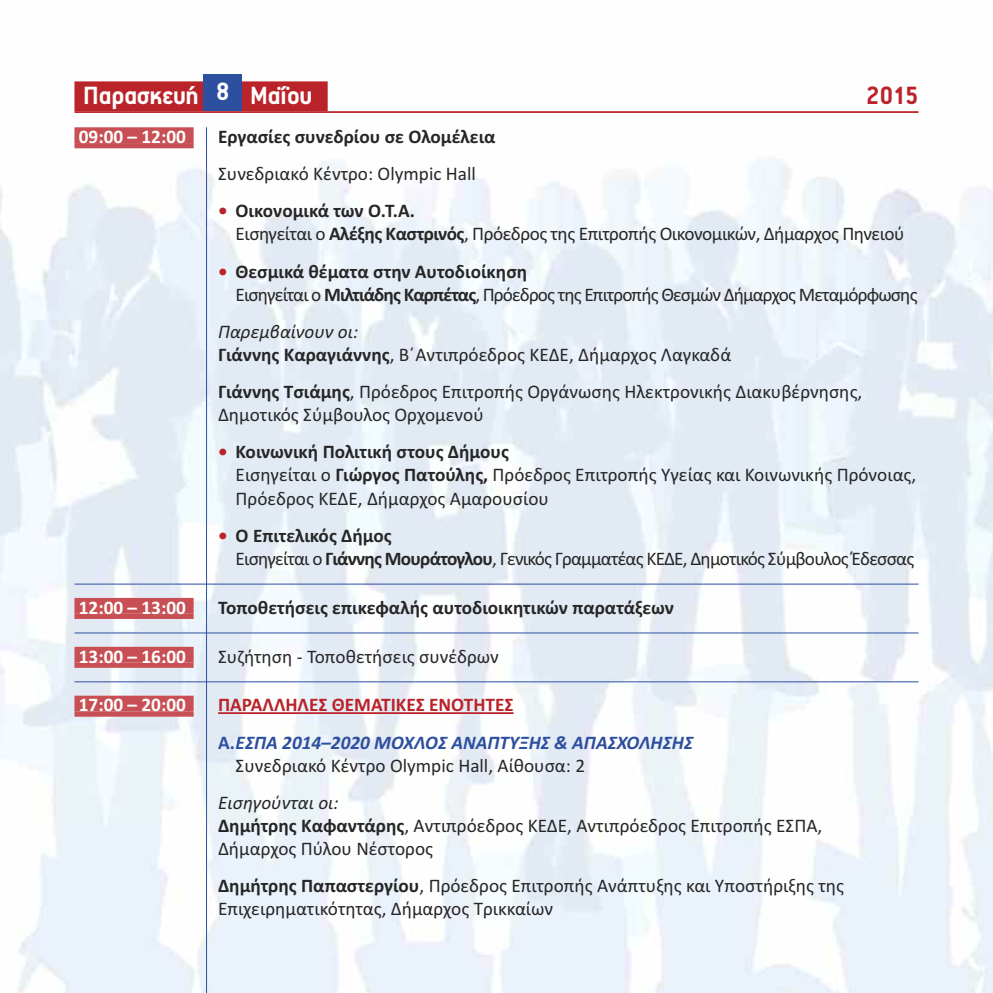
<style>
.page{position:relative;width:993px;height:993px;background:#fff}
.page>*{position:absolute;margin:0;border:0;box-sizing:border-box;transform-origin:0 0}
.t1{font:700 28px "PF Premier Text";color:#fff}
.t2{font:700 28px "PF Premier Text";color:#ba2329}
.t3{font:19.25px/23.1px "Calibri";color:#272627}
.t4{font:19.25px/23.1px "Calibri";letter-spacing:-.045em;color:#272627}
.t5{font:19.25px/23.1px "Calibri";letter-spacing:-.025em;color:#272627}
.t6{font:19.25px/23.1px "Calibri";letter-spacing:-.04em;color:#272627}
.t7{font:700 19.25px "Calibri";color:#272627}
.t8{font:italic 700 19.25px/37.1px "Calibri";color:#2d4f9f}
.t9{font:700 19.25px "Calibri";color:#fff}
.s1{font-weight:700;color:#ba2329}
.s2{font-weight:700}
.s3{font-style:italic}
.s4{font-style:normal;color:#ba2329}
.s5{font-style:normal}
</style>
<div class="page">
<img style="left:0;top:74px;width:992px;height:918px">
<div style="left:74px;top:81px;width:253px;height:30px;background:#ba2329"></div>
<hr style="left:74px;top:111px;width:844px;height:2px;background:#ba2329">
<div style="left:74px;top:127px;width:119px;height:16px;background:#c84f54"></div>
<div style="left:74px;top:143px;width:119px;height:5px;background:#c84f54"></div>
<hr style="left:74px;top:583px;width:844px;height:1px;background:#2d4f9f">
<div style="left:74px;top:597px;width:119px;height:16px;background:#c84f54"></div>
<div style="left:74px;top:613px;width:119px;height:5px;background:#c84f54"></div>
<hr style="left:74px;top:632px;width:844px;height:1px;background:#2d4f9f">
<div style="left:74px;top:646px;width:119px;height:16px;background:#c84f54"></div>
<div style="left:74px;top:662px;width:119px;height:5px;background:#c84f54"></div>
<hr style="left:74px;top:681px;width:844px;height:1px;background:#2d4f9f">
<div style="left:74px;top:695px;width:119px;height:16px;background:#c84f54"></div>
<div style="left:74px;top:711px;width:119px;height:5px;background:#c84f54"></div>
<hr style="left:218px;top:712px;width:295px;height:1px;background:#ba2329">
<div style="left:203px;top:74px;width:38px;height:37px;background:#2d4f9f"></div>
<hr style="left:206px;top:127px;width:1px;height:865px;background:#2d4f9f">
<h1 class="t1" style="left:215px;top:77px;width:15px">8</h1>
<h1 class="t1" style="left:83px;top:81px;width:116px">Παρασκευή</h1>
<h1 class="t1" style="left:250px;top:81px;width:63px">Μαΐου</h1>
<h1 class="t2" style="left:865px;top:81px;width:54px">2015</h1>
<p class="t9" style="left:79px;top:125px;width:108px">09:00 – 12:00</p>
<p class="t7" style="left:218px;top:125px;width:279px">Εργασίες συνεδρίου σε Ολομέλεια</p>
<p class="t3" style="left:218px;top:162px;width:259px">Συνεδριακό Κέντρο: Olympic Hall</p>
<p class="t5" style="left:235px;top:199px;width:670px;text-indent:-17px"><span class="s1">•</span> <span class="s2">Οικονομικά των Ο.Τ.Α.<br></span>Εισηγείται ο <span class="s2">Αλέξης Καστρινός</span>, Πρόεδρος της Επιτροπής Οικονομικών, Δήμαρχος Πηνειού</p>
<p class="t4" style="left:235px;top:259px;width:683px;text-indent:-18px"><span class="s1">•</span> <span class="s2">Θεσμικά θέματα στην Αυτοδιοίκηση<br></span>Εισηγείται ο <span class="s2">Μιλτιάδης Καρπέτας</span>, Πρόεδρος της Επιτροπής Θεσμών Δήμαρχος Μεταμόρφωσης</p>
<p class="t3" style="left:218px;top:319px;width:514px"><span class="s3">Παρεμβαίνουν οι:<br></span><span class="s2">Γιάννης Καραγιάννης</span>, Β΄Αντιπρόεδρος ΚΕΔΕ, Δήμαρχος Λαγκαδά</p>
<p class="t3" style="left:218px;top:380px;width:645px"><span class="s2">Γιάννης Τσιάμης</span>, Πρόεδρος Επιτροπής Οργάνωσης Ηλεκτρονικής Διακυβέρνησης,<br>Δημοτικός Σύμβουλος Ορχομενού</p>
<p class="t3" style="left:235px;top:440px;width:682px;text-indent:-18px"><span class="s1">•</span> <span class="s2">Κοινωνική Πολιτική στους Δήμους<br></span>Εισηγείται ο <span class="s2">Γιώργος Πατούλης,</span> Πρόεδρος Επιτροπής Υγείας και Κοινωνικής Πρόνοιας,<br>Πρόεδρος ΚΕΔΕ, Δήμαρχος Αμαρουσίου</p>
<p class="t6" style="left:235px;top:523px;width:680px;text-indent:-17px"><span class="s1">•</span> <span class="s2">Ο Επιτελικός Δήμος<br></span>Εισηγείται ο <span class="s2">Γιάννης Μουράτογλου</span>, Γενικός Γραμματέας ΚΕΔΕ, Δημοτικός Σύμβουλος Έδεσσας</p>
<p class="t9" style="left:79px;top:595px;width:108px">12:00 – 13:00</p>
<p class="t7" style="left:218px;top:595px;width:457px">Τοποθετήσεις επικεφαλής αυτοδιοικητικών παρατάξεων</p>
<p class="t9" style="left:79px;top:644px;width:108px">13:00 – 16:00</p>
<p class="t3" style="left:218px;top:644px;width:282px">Συζήτηση - Τοποθετήσεις συνέδρων</p>
<p class="t9" style="left:79px;top:693px;width:108px">17:00 – 20:00</p>
<p class="t8" style="left:218px;top:686px;width:476px"><span class="s4">ΠΑΡΑΛΛΗΛΕΣ ΘΕΜΑΤΙΚΕΣ ΕΝΟΤΗΤΕΣ<br></span><span class="s5">Α.</span>ΕΣΠΑ 2014–2020 ΜΟΧΛΟΣ ΑΝΑΠΤΥΞΗΣ &amp; ΑΠΑΣΧΟΛΗΣΗΣ</p>
<p class="t3" style="left:235px;top:753px;width:351px">Συνεδριακό Κέντρο Olympic Hall, Αίθουσα: 2</p>
<p class="t3" style="left:218px;top:790px;width:605px"><span class="s3">Εισηγούνται οι:<br></span><span class="s2">Δημήτρης Καφαντάρης</span>, Αντιπρόεδρος ΚΕΔΕ, Αντιπρόεδρος Επιτροπής ΕΣΠΑ,<br>Δήμαρχος Πύλου Νέστορος</p>
<p class="t3" style="left:218px;top:873px;width:627px"><span class="s2">Δημήτρης Παπαστεργίου</span>, Πρόεδρος Επιτροπής Ανάπτυξης και Υποστήριξης της<br>Επιχειρηματικότητας, Δήμαρχος Τρικκαίων</p>
</div>
